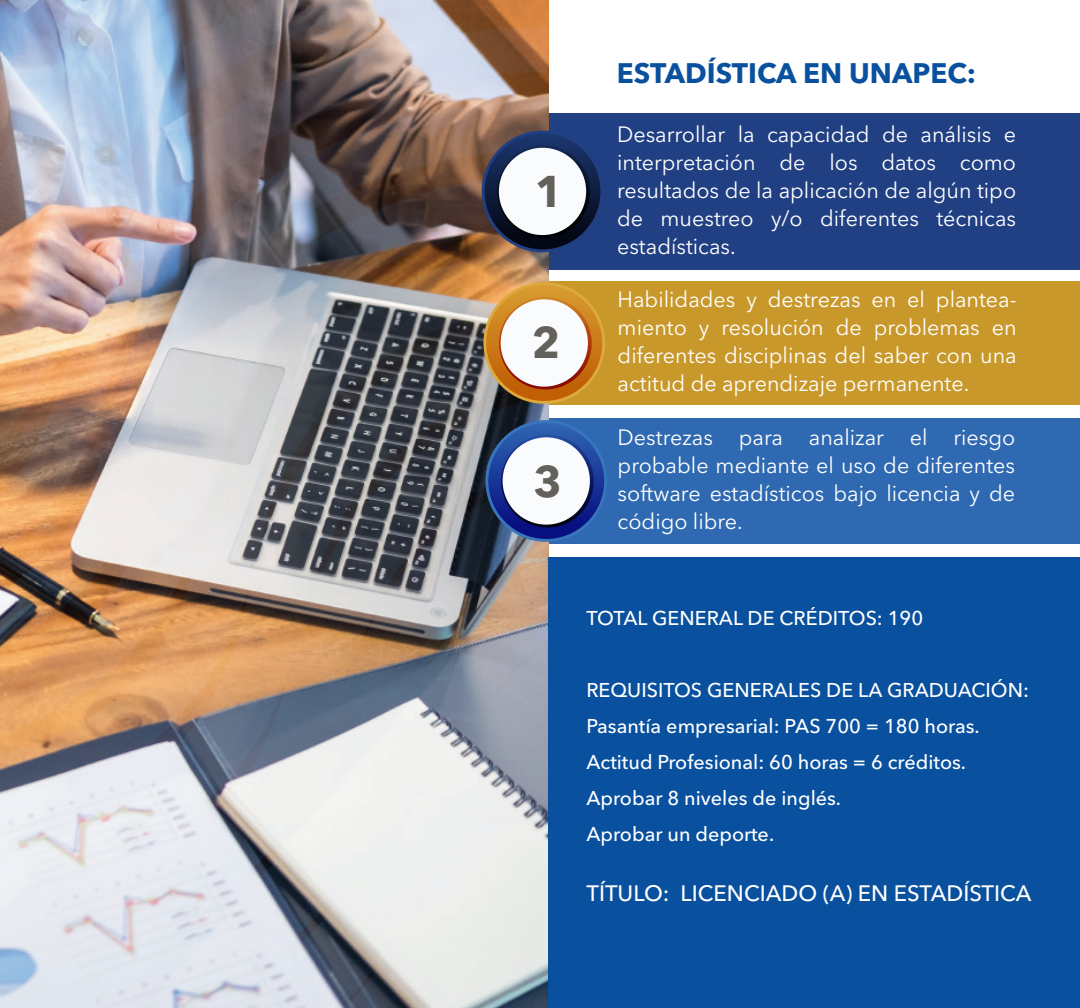
<style>
.page{position:relative;width:1080px;height:1008px;background:#fff}
.page>*{position:absolute;margin:0;border:0;box-sizing:border-box;transform-origin:0 0}
.t1{font:700 44px "Avenir Next LT Pro";color:#64605c}
.t2{font:700 28px "Avenir Next LT Pro";color:#09509e}
.t3{font:500 22.2px "Avenir Next LT Pro";color:#fff}
.t4{font:22px/28px "Avenir Next LT Pro";color:#fff;text-align:justify}
.t5{font:500 19.8px/36px "Avenir Next LT Pro";color:#fff}
</style>
<div class="page">
<div style="left:537px;top:418px;width:543px;height:126px;background:#2e69b2"></div>
<div style="left:540px;top:282px;width:540px;height:123px;background:#c9982b"></div>
<div style="left:543px;top:113px;width:537px;height:157px;background:#214083"></div>
<svg style="left:0;top:966px;width:547px;height:42px;background:#c1c8d0"></svg>
<svg style="left:0;top:833px;width:547px;height:133px;background:#dadce0"></svg>
<svg style="left:0;top:719px;width:547px;height:114px"></svg>
<svg style="left:0;top:625px;width:547px;height:94px;background:#b49174"></svg>
<img style="left:0;top:0;width:547px;height:625px">
<img style="left:0;top:0;width:195px;height:542px">
<img style="left:0;top:0;width:63px;height:469px">
<div style="left:548px;top:558px;width:532px;height:450px;background:#09509e"></div>
<svg style="left:485px;top:133px;width:115px;height:116px"></svg>
<svg style="left:497px;top:145px;width:93px;height:93px;background:#13203f"></svg>
<div style="left:499px;top:148px;width:87px;height:87px;background:#fafbfc;border-radius:50%"></div>
<div style="left:483px;top:282px;width:122px;height:122px;background:#dda93a;border-radius:50%"></div>
<svg style="left:486px;top:285px;width:116px;height:116px"></svg>
<svg style="left:499px;top:297px;width:93px;height:92px;background:#c26e1b"></svg>
<div style="left:501px;top:299px;width:87px;height:88px;background:#fafbfc;border-radius:50%"></div>
<div style="left:485px;top:420px;width:122px;height:122px;background:#3776bc;border-radius:50%"></div>
<svg style="left:488px;top:423px;width:116px;height:116px"></svg>
<svg style="left:501px;top:435px;width:93px;height:92px;background:#1a3688"></svg>
<div style="left:503px;top:437px;width:87px;height:88px;background:#fafbfc;border-radius:50%"></div>
<h1 class="t1" style="left:535px;top:165px;width:30px">1</h1>
<h1 class="t1" style="left:532px;top:315px;width:30px">2</h1>
<h1 class="t1" style="left:533px;top:455px;width:30px">3</h1>
<p class="t2" style="left:617px;top:56px;width:361px">ESTADÍSTICA EN UNAPEC:</p>
<p class="t4" style="left:617px;top:120px;width:401px">Desarrollar la capacidad de análisis e interpretación de los datos como resultados de la aplicación de algún tipo de muestreo y/o diferentes técnicas estadísticas.</p>
<p class="t4" style="left:618px;top:285px;width:401px">Habilidades y destrezas en el plantea&shy;miento y resolución de problemas en diferentes disciplinas del saber con una actitud de aprendizaje permanente.</p>
<p class="t4" style="left:618px;top:424px;width:399px">Destrezas para analizar el riesgo probable mediante el uso de diferentes software estadísticos bajo licencia y de código libre.</p>
<p class="t5" style="left:586px;top:600px;width:338px">TOTAL GENERAL DE CRÉDITOS: 190</p>
<p class="t5" style="left:586px;top:672px;width:444px">REQUISITOS GENERALES DE LA GRADUACIÓN:<br>Pasantía empresarial: PAS 700 = 180 horas.<br>Actitud Profesional: 60 horas = 6 créditos.<br>Aprobar 8 niveles de inglés.<br>Aprobar un deporte.</p>
<p class="t3" style="left:586px;top:880px;width:447px">TÍTULO: LICENCIADO (A) EN ESTADÍSTICA</p>
</div>
